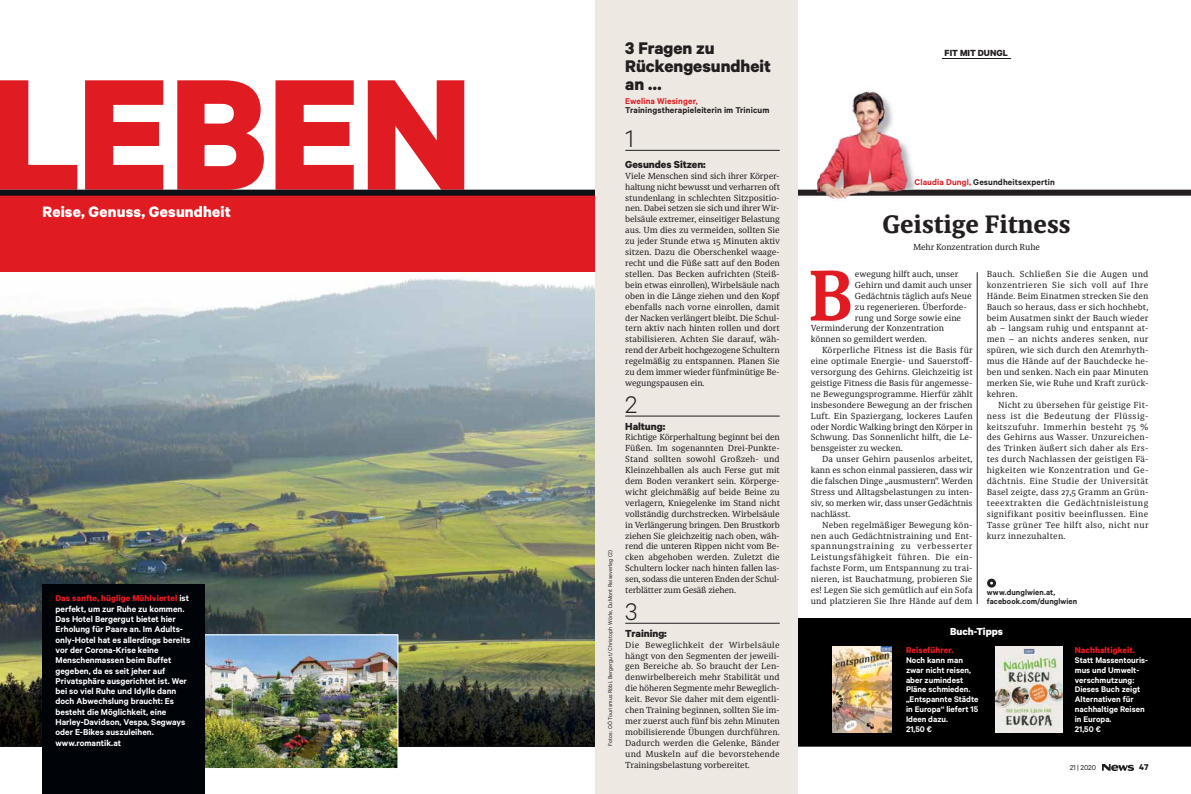
<style>
.page{position:relative;width:1191px;height:794px;background:#fff}
.page>*{position:absolute;margin:0;border:0;box-sizing:border-box;transform-origin:0 0}
.t1{font:700 178px "Calibre";letter-spacing:-.005em;color:#e11b22}
.t2{font:600 71px "Sindelar";color:#e11b22}
.t3{font:300 27px "Calibre";color:#231f20}
.t4{font:700 25px "Sindelar";letter-spacing:-.005em;color:#231f20}
.t5{font:700 19px/18px "Calibre";color:#231f20}
.t6{font:700 17px "Calibre";letter-spacing:.01em;color:#fff}
.t7{font:700 11.5px "Calibre";letter-spacing:-.005em;color:#231f20}
.t8{font:700 11.5px "Calibre";letter-spacing:-.005em;color:#fff}
.t9{font:700 10px "Calibre";color:#231f20}
.t10{font:600 9.6px/10.3px "Calibre";color:#fff}
.t11{font:700 9.6px "Calibre";color:#e11b22}
.t12{font:600 9.5px "Calibre";letter-spacing:.01em;color:#231f20}
.t13{font:600 9.5px "Calibre";letter-spacing:.01em;color:#e11b22}
.t14{font:700 9.5px "Calibre";color:#231f20}
.t15{font:600 9.2px/9.9px "Calibre";color:#fff}
.t16{font:600 8.8px/9.5px "Calibre";letter-spacing:.01em;color:#231f20}
.t17{font:8.7px/10.9px "Sindelar Regular A";color:#231f20;text-align:justify}
.t18{font:8.7px "Sindelar Regular A";letter-spacing:.02em;color:#231f20}
.t19{font:8.7px "Sindelar Regular A";letter-spacing:.05em;color:#231f20}
.t20{font:8.7px "Sindelar Regular A";letter-spacing:.055em;color:#231f20}
.t21{font:8px "Calibre";color:#231f20}
.t22{font:6.2px "Calibre";letter-spacing:.015em;color:#231f20}
.s1{font-weight:700;color:#e11b22}
.s2{color:#e11b22}
</style>
<div class="page">
<img style="left:0;top:278px;width:595px;height:468px">
<hr style="left:0;top:746px;width:797px;height:1px;background:#0e1116">
<img style="left:205px;top:636px;width:191px;height:131px">
<div style="left:197px;top:634px;width:201px;height:135px;border:1px solid #fff"></div>
<div style="left:0;top:194px;width:595px;height:78px;background:#e11b22"></div>
<div style="left:0;top:190px;width:595px;height:6px;background:#0e1116"></div>
<div style="left:43px;top:585px;width:162px;height:209px;background:#000308"></div>
<img style="left:1102px;top:764px;width:31px;height:6px">
<div style="left:797px;top:190px;width:394px;height:6px;background:#231f20"></div>
<hr style="left:797px;top:746px;width:394px;height:1px;background:#0e1116">
<hr style="left:977px;top:272px;width:1px;height:332px;background:#231f20">
<div style="left:987px;top:578px;width:9px;height:9px;border:3px solid #231f20;border-radius:50%"></div>
<div style="left:797px;top:619px;width:394px;height:127px;background:#000"></div>
<div style="left:595px;top:0;width:202px;height:794px;background:#ede8e2"></div>
<hr style="left:625px;top:150px;width:154px;height:1px;background:#231f20">
<hr style="left:625px;top:416px;width:154px;height:1px;background:#231f20">
<hr style="left:625px;top:623px;width:154px;height:1px;background:#231f20">
<img style="left:832px;top:647px;width:60px;height:85px">
<img style="left:995px;top:647px;width:67px;height:85px">
<hr style="left:942px;top:58px;width:69px;height:1px;background:#231f20">
<img style="left:811px;top:91px;width:119px;height:108px">
<h1 class="t1" style="left:-9px;top:25px;width:482px">LEBEN</h1>
<h3 class="t6" style="left:43px;top:202px;width:190px">Reise, Genuss, Gesundheit</h3>
<p class="t10" style="left:55px;top:593px;width:136px"><span class="s1">Das sanfte, hüglige Mühlviertel</span> ist perfekt, um zur Ruhe zu kommen.<br>Das Hotel Bergergut bietet hier<br>Erholung für Paare an. Im Adults&shy;only-Hotel hat es allerdings bereits vor der Corona-Krise keine<br>Menschenmassen beim Buffet gegeben, da es seit jeher auf<br>Privatsphäre ausgerichtet ist. Wer bei so viel Ruhe und Idylle dann doch Abwechslung braucht: Es besteht die Möglichkeit, eine<br>Harley-Davidson, Vespa, Segways oder E-Bikes auszuleihen. www.romantik.at</p>
<p class="t22" style="left:607px;top:746px;width:197px;rotate:-90deg">Fotos: OÖ Tourismus Röbl, Bergergut/ Christoph Wörle, DuMont Reiseverlag (2)</p>
<h3 class="t5" style="left:625px;top:39px;width:147px">3 Fragen zu<br>Rückengesundheit an …</h3>
<p class="t13" style="left:625px;top:96px;width:74px">Ewelina Wiesinger,</p>
<p class="t12" style="left:625px;top:105px;width:146px">Trainingstherapieleiterin im Trinicum</p>
<p class="t9" style="left:944px;top:46px;width:65px">FIT MIT DUNGL</p>
<h3 class="t3" style="left:625px;top:123px;width:10px">1</h3>
<h3 class="t7" style="left:625px;top:157px;width:82px">Gesundes Sitzen:</h3>
<p class="t17" style="left:625px;top:171px;width:156px">Viele Menschen sind sich ihrer Körper&shy;haltung nicht bewusst und verharren oft stundenlang in schlechten Sitzpositio&shy;nen. Dabei setzen sie sich und ihrer Wir&shy;belsäule extremer, einseitiger Belastung aus. Um dies zu vermeiden, sollten Sie zu jeder Stunde etwa 15 Minuten aktiv sitzen. Dazu die Oberschenkel waage&shy;recht und die Füße satt auf den Boden stellen. Das Becken aufrichten (Steiß&shy;bein etwas einrollen), Wirbelsäule nach oben in die Länge ziehen und den Kopf ebenfalls nach vorne einrollen, damit der Nacken verlängert bleibt. Die Schul&shy;tern aktiv nach hinten rollen und dort stabilisieren. Achten Sie darauf, wäh&shy;rend der Arbeit hochgezogene Schultern regelmäßig zu entspannen. Planen Sie zu dem immer wieder fünfminütige Be&shy;wegungspausen ein.</p>
<h3 class="t3" style="left:625px;top:389px;width:13px">2</h3>
<h3 class="t7" style="left:625px;top:419px;width:41px">Haltung:</h3>
<p class="t17" style="left:625px;top:432px;width:156px">Richtige Körperhaltung beginnt bei den Füßen. Im sogenannten Drei-Punkte-Stand sollten sowohl Großzeh- und Kleinzehballen als auch Ferse gut mit dem Boden verankert sein. Körperge&shy;wicht gleichmäßig auf beide Beine zu verlagern, Kniegelenke im Stand nicht vollständig durchstrecken. Wirbelsäule in Verlängerung bringen. Den Brustkorb ziehen Sie gleichzeitig nach oben, wäh&shy;rend die unteren Rippen nicht vom Be&shy;cken abgehoben werden. Zuletzt die Schultern locker nach hinten fallen las&shy;sen, sodass die unteren Enden der Schul&shy;terblätter zum Gesäß ziehen.</p>
<h3 class="t3" style="left:625px;top:596px;width:14px">3</h3>
<h3 class="t7" style="left:625px;top:626px;width:43px">Training:</h3>
<p class="t17" style="left:625px;top:639px;width:156px">Die Beweglichkeit der Wirbelsäule hängt von den Segmenten der jeweili&shy;gen Bereiche ab. So braucht der Len&shy;denwirbelbereich mehr Stabilität und die höheren Segmente mehr Beweglich&shy;keit. Bevor Sie daher mit dem eigentli&shy;chen Training beginnen, sollten Sie im&shy;mer zuerst auch fünf bis zehn Minuten mobilisierende Übungen durchführen.<br>Dadurch werden die Gelenke, Bänder und Muskeln auf die bevorstehende Trainingsbelastung vorbereitet.</p>
<p class="t11" style="left:906px;top:644px;width:49px">Reiseführer.</p>
<p class="t12" style="left:914px;top:176px;width:142px"><span class="s2">Claudia Dungl,</span> Gesundheitsexpertin</p>
<h3 class="t4" style="left:882px;top:209px;width:189px">Geistige Fitness</h3>
<p class="t17" style="left:913px;top:242px;width:128px">Mehr Konzentration durch Ruhe</p>
<h2 class="t2" style="left:807px;top:253px;width:47px">B</h2>
<p class="t17" style="left:855px;top:269px;width:105px">ewegung hilft auch, unser</p>
<p class="t17" style="left:986px;top:269px;width:163px">Bauch. Schließen Sie die Augen und konzentrieren Sie sich voll auf Ihre Hände. Beim Einatmen strecken Sie den Bauch so heraus, dass er sich hochhebt, beim Ausatmen sinkt der Bauch wieder ab – langsam ruhig und entspannt at&shy;men – an nichts anderes senken, nur spüren, wie sich durch den Atemrhyth&shy;mus die Hände auf der Bauchdecke he&shy;ben und senken. Nach ein paar Minuten merken Sie, wie Ruhe und Kraft zurück&shy;kehren.</p>
<p class="t17" style="left:986px;top:400px;width:163px;text-indent:11px">Nicht zu übersehen für geistige Fit&shy;ness ist die Bedeutung der Flüssig&shy;keitszufuhr. Immerhin besteht 75 % des Gehirns aus Wasser. Unzureichen&shy;des Trinken äußert sich daher als Ers&shy;tes durch Nachlassen der geistigen Fä&shy;higkeiten wie Konzentration und Ge&shy;dächtnis. Eine Studie der Universität Basel zeigte, dass 27,5 Gramm an Grün&shy;teeextrakten die Gedächtnisleistung signifikant positiv beeinflussen. Eine Tasse grüner Tee hilft also, nicht nur kurz innezuhalten.</p>
<p class="t17" style="left:855px;top:280px;width:119px">Gehirn und damit auch unser</p>
<p class="t17" style="left:855px;top:291px;width:118px">Gedächtnis täglich aufs Neue</p>
<p class="t17" style="left:855px;top:301px;width:113px">zu regenerieren. Überforde-</p>
<p class="t17" style="left:855px;top:312px;width:108px">rung und Sorge sowie eine</p>
<p class="t17" style="left:811px;top:323px;width:135px">Verminderung der Konzentration</p>
<p class="t17" style="left:811px;top:334px;width:118px">können so gemildert werden.</p>
<p class="t17" style="left:822px;top:345px;width:152px">Körperliche Fitness ist die Basis für</p>
<p class="t17" style="left:811px;top:356px;width:163px">eine optimale Energie- und Sauerstoff-</p>
<p class="t17" style="left:811px;top:367px;width:163px">versorgung des Gehirns. Gleichzeitig ist</p>
<p class="t17" style="left:811px;top:378px;width:163px">geistige Fitness die Basis für angemesse-</p>
<p class="t17" style="left:811px;top:389px;width:163px">ne Bewegungsprogramme. Hierfür zählt</p>
<p class="t17" style="left:811px;top:400px;width:163px">insbesondere Bewegung an der frischen</p>
<p class="t17" style="left:811px;top:410px;width:163px">Luft. Ein Spaziergang, lockeres Laufen</p>
<p class="t17" style="left:811px;top:421px;width:163px">oder Nordic Walking bringt den Körper in</p>
<p class="t17" style="left:811px;top:432px;width:163px">Schwung. Das Sonnenlicht hilft, die Le-</p>
<p class="t17" style="left:811px;top:443px;width:93px">bensgeister zu wecken.</p>
<p class="t17" style="left:822px;top:454px;width:152px">Da unser Gehirn pausenlos arbeitet,</p>
<p class="t17" style="left:811px;top:465px;width:163px">kann es schon einmal passieren, dass wir</p>
<p class="t17" style="left:811px;top:476px;width:163px">die falschen Dinge „ausmustern“. Werden</p>
<p class="t17" style="left:811px;top:487px;width:163px">Stress und Alltagsbelastungen zu inten-</p>
<p class="t17" style="left:811px;top:498px;width:163px">siv, so merken wir, dass unser Gedächtnis</p>
<p class="t17" style="left:811px;top:509px;width:41px">nachlässt.</p>
<p class="t17" style="left:822px;top:519px;width:152px">Neben regelmäßiger Bewegung kön-</p>
<p class="t18" style="left:811px;top:530px;width:163px">nen auch Gedächtnistraining und Ent-</p>
<p class="t20" style="left:811px;top:541px;width:163px">spannungstraining zu verbesserter</p>
<p class="t19" style="left:811px;top:552px;width:163px">Leistungsfähigkeit führen. Die ein-</p>
<p class="t17" style="left:811px;top:563px;width:163px">fachste Form, um Entspannung zu trai-</p>
<p class="t17" style="left:811px;top:574px;width:163px">nieren, ist Bauchatmung, probieren Sie</p>
<p class="t17" style="left:811px;top:585px;width:163px">es! Legen Sie sich gemütlich auf ein Sofa</p>
<p class="t17" style="left:811px;top:596px;width:163px">und platzieren Sie Ihre Hände auf dem</p>
<p class="t16" style="left:986px;top:587px;width:92px">www.dunglwien.at, facebook.com/dunglwien</p>
<h3 class="t8" style="left:950px;top:624px;width:54px">Buch-Tipps</h3>
<p class="t11" style="left:1074px;top:644px;width:62px">Nachhaltigkeit.</p>
<p class="t15" style="left:1074px;top:654px;width:75px">Statt Massentouris&shy;mus und Umwelt&shy;verschmutzung:<br>Dieses Buch zeigt<br>Alternativen für nachhaltige Reisen in Europa.<br>21,50 €</p>
<p class="t15" style="left:906px;top:654px;width:74px">Noch kann man zwar nicht reisen, aber zumindest<br>Pläne schmieden. „Entspannte Städte in Europa“ liefert 15<br>Ideen dazu.<br>21,50 €</p>
<p class="t21" style="left:1069px;top:762px;width:28px">21 | 2020</p>
<p class="t14" style="left:1139px;top:761px;width:11px">47</p>
</div>
